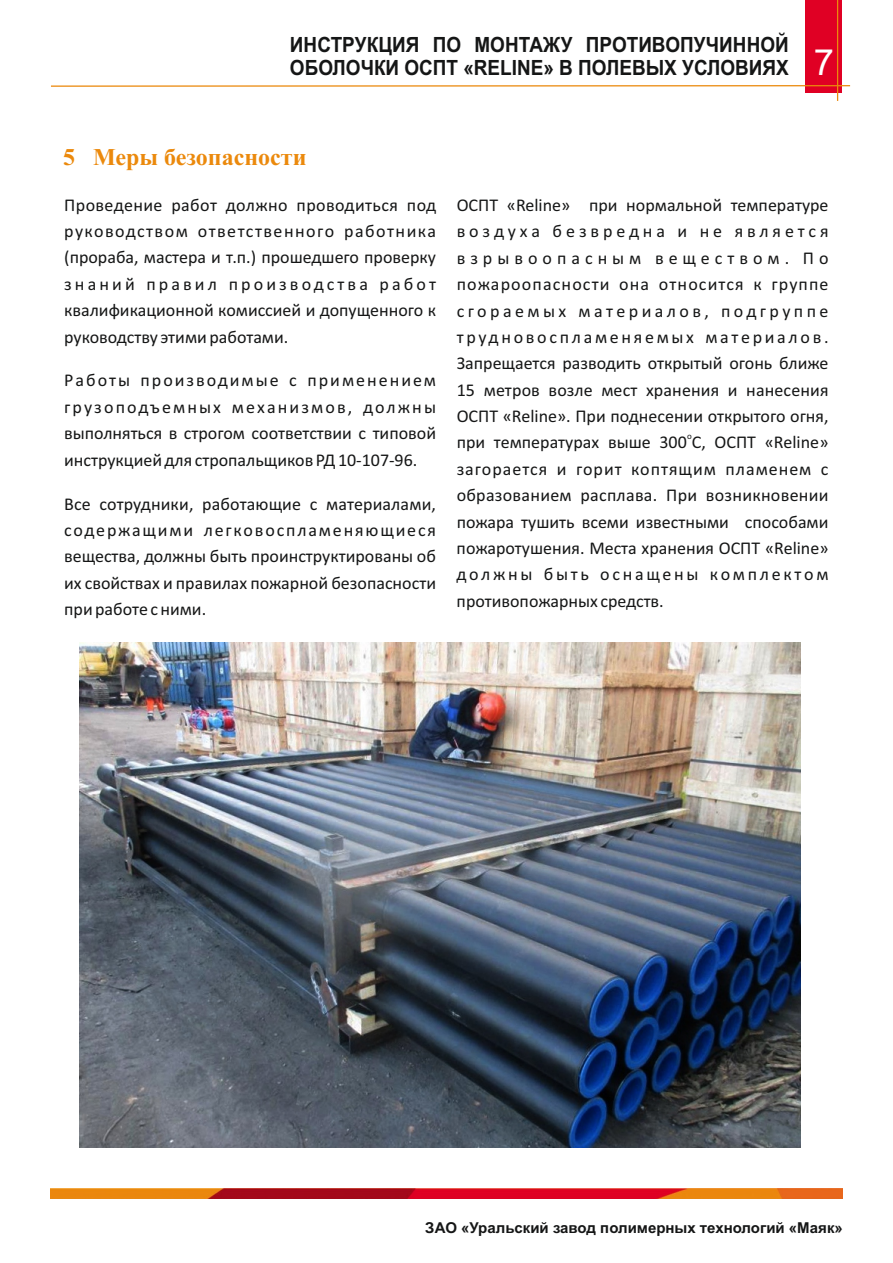
<style>
.page{position:relative;width:893px;height:1263px;background:#fff}
.page>*{position:absolute;margin:0;border:0;box-sizing:border-box;transform-origin:0 0}
.t1{font:700 24px "Times New Roman";color:#eb890c}
.t2{font:700 21px/23.4px "Arial";color:#151616;scale:.9 1}
.t3{font:18px/26.4px "Calibri";color:#151616;text-align:justify}
.t4{font:700 15px "Arial";color:#151616}
.t5{font:9px "Calibri";color:#151616}
.s1{font-weight:400;font-size:36px;color:#fff}
</style>
<div class="page">
<div style="left:806px;top:0;width:36px;height:92px;background:#e00024"></div>
<img style="left:51px;top:1189px;width:791px;height:10px">
<hr style="left:51px;top:85px;width:799px;height:2px;background:#eb890c">
<hr style="left:837px;top:0;width:1px;height:101px;background:#eb890c">
<img style="left:80px;top:642px;width:720px;height:505px">
<p class="t2" style="left:290px;top:35px;width:606px">ИНСТРУКЦИЯ ПО МОНТАЖУ ПРОТИВОПУЧИННОЙ<br>ОБОЛОЧКИ ОСПТ «RELINE» В ПОЛЕВЫХ УСЛОВИЯХ <span class="s1">7</span></p>
<h1 class="t1" style="left:63px;top:149px;width:245px">5 Меры безопасности</h1>
<p class="t3" style="left:64px;top:193px;width:373px">Проведение работ должно проводиться под руководством ответственного работника (прораба, мастера и т.п.) прошедшего проверку знаний правил производства работ квалификационной комиссией и допущенного к руководству этими работами.</p>
<p class="t3" style="left:64px;top:369px;width:373px">Работы производимые с применением грузоподъемных механизмов, должны выполняться в строгом соответствии с типовой инструкцией для стропальщиков РД 10-107-96.</p>
<p class="t3" style="left:64px;top:492px;width:373px">Все сотрудники, работающие с материалами, содержащими легковоспламеняющиеся вещества, должны быть проинструктированы об их свойствах и правилах пожарной безопасности при работе с ними.</p>
<p class="t3" style="left:457px;top:193px;width:373px">ОСПТ «Reline» при нормальной температуре воздуха безвредна и не является взрывоопасным веществом. По пожароопасности она относится к группе сгораемых материалов, подгруппе трудновоспламеняемых материалов.<br>Запрещается разводить открытый огонь ближе 15 метров возле мест хранения и нанесения ОСПТ «Reline». При поднесении открытого огня,</p>
<p class="t5" style="left:687px;top:433px;width:6px">о</p>
<p class="t3" style="left:457px;top:431px;width:373px">при температурах выше 300 С, ОСПТ «Reline» загорается и горит коптящим пламенем с образованием расплава. При возникновении пожара тушить всеми известными способами пожаротушения. Места хранения ОСПТ «Reline» должны быть оснащены комплектом противопожарных средств.</p>
<p class="t4" style="left:425px;top:1222px;width:419px">ЗАО «Уральский завод полимерных технологий «Маяк»</p>
</div>
